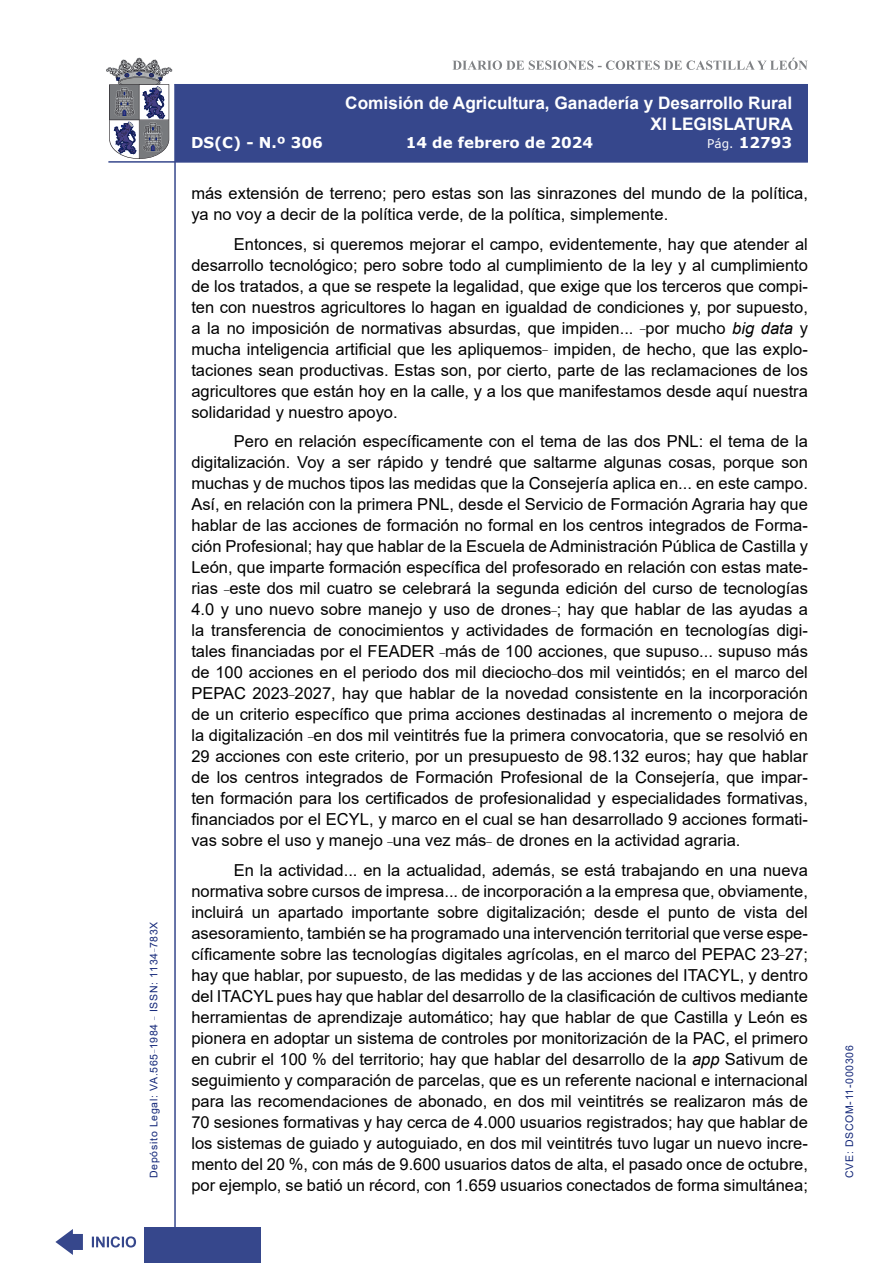
<style>
.page{position:relative;width:893px;height:1263px;background:#fff}
.page>*{position:absolute;margin:0;border:0;box-sizing:border-box;transform-origin:0 0}
.t1{font:700 17.25px/20.7px "Arial";color:#fff;text-align:right}
.t2{font:16.5px/21px "Arial";color:#000;text-align:justify}
.t3{font:700 15px "Verdana";color:#fff}
.t4{font:10.5px "Arial";letter-spacing:.065em;color:#122678}
.s1{font-weight:400;font-size:12px}
.s2{font-style:italic}
</style>
<div class="page">
<svg style="left:452px;top:58px;width:356px;height:12px"></svg>
<hr style="left:174px;top:84px;width:2px;height:1179px;background:#36478c">
<div style="left:144px;top:1227px;width:117px;height:36px;background:#36478c"></div>
<div style="left:175px;top:84px;width:633px;height:78px;background:#36478c"></div>
<hr style="left:108px;top:161px;width:700px;height:2px;background:#36478c">
<svg style="left:92px;top:1236px;width:44px;height:11px"></svg>
<svg style="left:55px;top:1229px;width:28px;height:26px"></svg>
<svg style="left:106px;top:58px;width:66px;height:101px"></svg>
<p class="t4" style="left:146px;top:1178px;width:258px;rotate:-90deg">Depósito Legal: VA.565<sup>_</sup>1984 <sup>_</sup> ISSN: 1134<sup>_</sup>783X</p>
<p class="t1" style="left:345px;top:93px;width:449px">Comisión de Agricultura, Ganadería y Desarrollo Rural<br>XI LEGISLATURA</p>
<p class="t3" style="left:191px;top:132px;width:133px">DS(C) - N.º 306</p>
<p class="t3" style="left:406px;top:132px;width:189px">14 de febrero de 2024</p>
<p class="t3" style="left:707px;top:132px;width:86px"><span class="s1">Pág.</span> 12793</p>
<p class="t2" style="left:191px;top:183px;width:618px">más extensión de terreno; pero estas son las sinrazones del mundo de la política, ya no voy a decir de la política verde, de la política, simplemente.</p>
<p class="t2" style="left:191px;top:233px;width:618px;text-indent:43px">Entonces, si queremos mejorar el campo, evidentemente, hay que atender al desarrollo tecnológico; pero sobre todo al cumplimiento de la ley y al cumplimiento de los tratados, a que se respete la legalidad, que exige que los terceros que compi&shy;ten con nuestros agricultores lo hagan en igualdad de condiciones y, por supuesto, a la no imposición de normativas absurdas, que impiden... <sup>_</sup>por mucho <span class="s2">big data</span> y mucha inteligencia artificial que les apliquemos<sup>_</sup> impiden, de hecho, que las explo&shy;taciones sean productivas. Estas son, por cierto, parte de las reclamaciones de los agricultores que están hoy en la calle, y a los que manifestamos desde aquí nuestra solidaridad y nuestro apoyo.</p>
<p class="t2" style="left:191px;top:431px;width:618px;text-indent:43px">Pero en relación específicamente con el tema de las dos PNL: el tema de la digitalización. Voy a ser rápido y tendré que saltarme algunas cosas, porque son muchas y de muchos tipos las medidas que la Consejería aplica en... en este campo.<br>Así, en relación con la primera PNL, desde el Servicio de Formación Agraria hay que hablar de las acciones de formación no formal en los centros integrados de Forma&shy;ción Profesional; hay que hablar de la Escuela de Administración Pública de Castilla y León, que imparte formación específica del profesorado en relación con estas mate&shy;rias <sup>_</sup>este dos mil cuatro se celebrará la segunda edición del curso de tecnologías 4.0 y uno nuevo sobre manejo y uso de drones<sup>_</sup>; hay que hablar de las ayudas a la transferencia de conocimientos y actividades de formación en tecnologías digi&shy;tales financiadas por el FEADER <sup>_</sup>más de 100 acciones, que supuso... supuso más de 100 acciones en el periodo dos mil dieciocho<sup>_</sup>dos mil veintidós; en el marco del PEPAC 2023<sup>_</sup>2027, hay que hablar de la novedad consistente en la incorporación de un criterio específico que prima acciones destinadas al incremento o mejora de la digitalización <sup>_</sup>en dos mil veintitrés fue la primera convocatoria, que se resolvió en 29 acciones con este criterio, por un presupuesto de 98.132 euros; hay que hablar de los centros integrados de Formación Profesional de la Consejería, que impar&shy;ten formación para los certificados de profesionalidad y especialidades formativas, financiados por el ECYL, y marco en el cual se han desarrollado 9 acciones formati&shy;vas sobre el uso y manejo <sup>_</sup>una vez más<sup>_</sup> de drones en la actividad agraria.</p>
<p class="t2" style="left:191px;top:859px;width:618px;text-indent:43px">En la actividad... en la actualidad, además, se está trabajando en una nueva normativa sobre cursos de impresa... de incorporación a la empresa que, obviamente, incluirá un apartado importante sobre digitalización; desde el punto de vista del asesoramiento, también se ha programado una intervención territorial que verse espe&shy;cíficamente sobre las tecnologías digitales agrícolas, en el marco del PEPAC 23<sup>_</sup>27; hay que hablar, por supuesto, de las medidas y de las acciones del ITACYL, y dentro del ITACYL pues hay que hablar del desarrollo de la clasificación de cultivos mediante herramientas de aprendizaje automático; hay que hablar de que Castilla y León es pionera en adoptar un sistema de controles por monitorización de la PAC, el primero en cubrir el 100 % del territorio; hay que hablar del desarrollo de la <span class="s2">app</span> Sativum de seguimiento y comparación de parcelas, que es un referente nacional e internacional para las recomendaciones de abonado, en dos mil veintitrés se realizaron más de 70 sesiones formativas y hay cerca de 4.000 usuarios registrados; hay que hablar de los sistemas de guiado y autoguiado, en dos mil veintitrés tuvo lugar un nuevo incre&shy;mento del 20 %, con más de 9.600 usuarios datos de alta, el pasado once de octubre, por ejemplo, se batió un récord, con 1.659 usuarios conectados de forma simultánea;</p>
<p class="t4" style="left:842px;top:1178px;width:134px;rotate:-90deg">CVE: DSCOM-11-000306</p>
</div>
